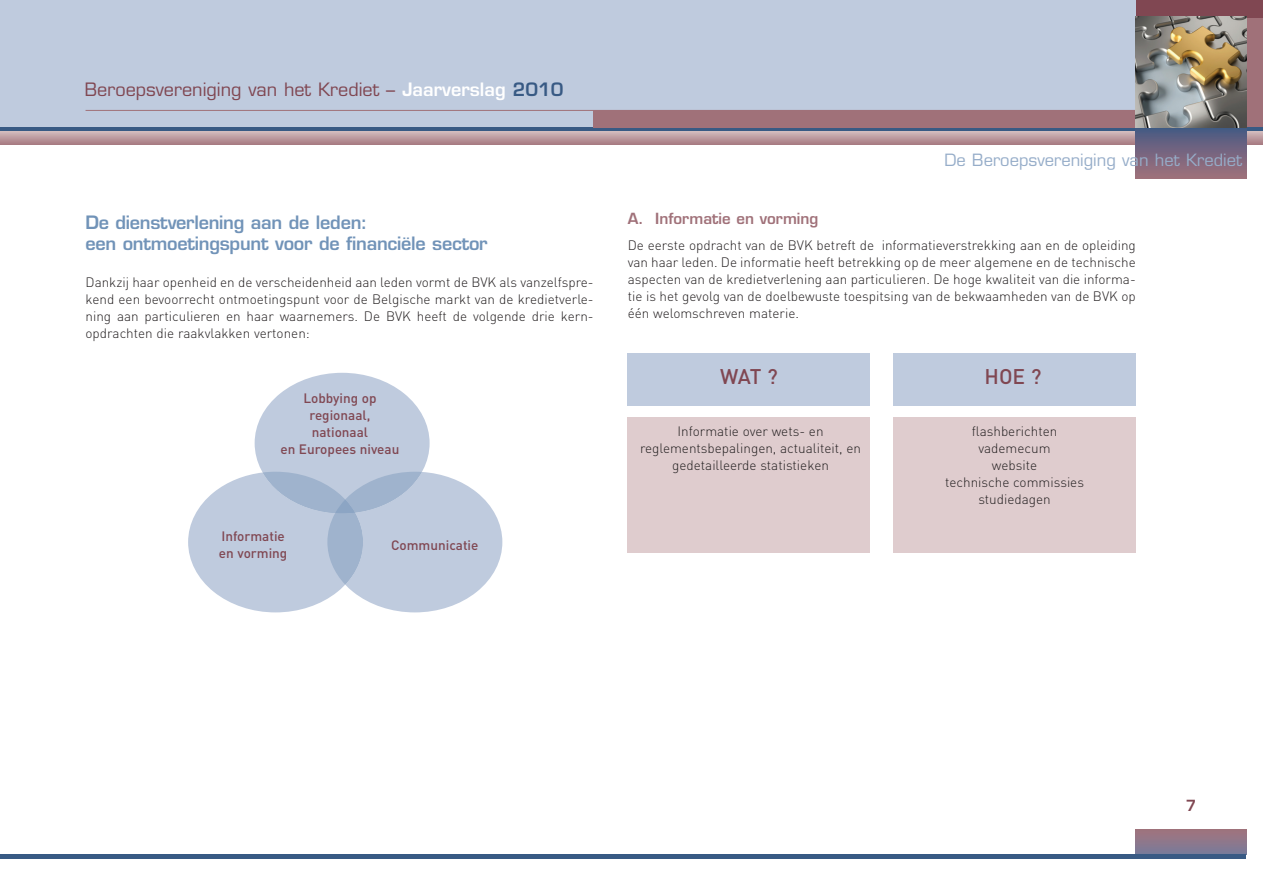
<style>
.page{position:relative;width:1263px;height:893px;background:#fff}
.page>*{position:absolute;margin:0;border:0;box-sizing:border-box;transform-origin:0 0}
.t1{font:500 21px "DIN";letter-spacing:-.01em;color:#804752}
.t2{font:600 18px/21.6px "Eurostile LT Std";letter-spacing:-.015em;color:#7193b8}
.t3{font:18px "Eurostile LT Std";color:#804752}
.t4{font:16.5px "Eurostile LT Std";color:#96adc9}
.t5{font:600 15px "Eurostile LT Std";color:#a07179}
.t6{font:600 15px "Eurostile LT Std";color:#804752}
.t7{font:300 13.5px/17px "DIN";color:#231f20;text-align:justify}
.t8{font:500 13.5px/17px "DIN";color:#804752}
.s1{font-weight:600;color:#fff}
.s2{font-weight:600;color:#385a84}
</style>
<div class="page">
<svg style="left:188px;top:373px;width:314px;height:239px"></svg>
<div style="left:893px;top:353px;width:243px;height:52px;background:#bfcbde"></div>
<div style="left:628px;top:353px;width:242px;height:52px;background:#bfcbde"></div>
<div style="left:893px;top:417px;width:243px;height:136px;background:#dfccce"></div>
<div style="left:628px;top:417px;width:242px;height:136px;background:#dfccce"></div>
<div style="left:0;top:0;width:1263px;height:127px;background:#bfcbde"></div>
<hr style="left:86px;top:110px;width:1050px;height:1px;background:#a07179">
<div style="left:1246px;top:0;width:17px;height:127px;background:#a07179"></div>
<div style="left:0;top:127px;width:1263px;height:5px;background:#385a84"></div>
<div style="left:1136px;top:0;width:127px;height:18px;background:#804752"></div>
<svg style="left:1px;top:132px;width:1262px;height:12px;background:#bc9a9e"></svg>
<div style="left:1136px;top:127px;width:110px;height:51px;background:linear-gradient(to bottom,#465984,#a1717b)"></div>
<div style="left:594px;top:110px;width:542px;height:17px;background:#a07179"></div>
<div style="left:1136px;top:829px;width:110px;height:26px;background:linear-gradient(to bottom,#a3737c,#797b99)"></div>
<hr style="left:0;top:855px;width:1246px;height:4px;background:#385a84">
<svg style="left:0;top:131px;width:1px;height:13px"></svg>
<img style="left:1136px;top:17px;width:110px;height:110px">
<p class="t3" style="left:85px;top:82px;width:480px">Beroepsvereniging van het Krediet – <span class="s1">Jaarverslag</span> <span class="s2">2010</span></p>
<p class="t2" style="left:86px;top:213px;width:404px">De dienstverlening aan de leden:<br>een ontmoetingspunt voor de financiële sector</p>
<p class="t7" style="left:86px;top:275px;width:510px">Dankzij haar openheid en de verscheidenheid aan leden vormt de BVK als vanzelfspre&shy;kend een bevoorrecht ontmoetingspunt voor de Belgische markt van de kredietverle&shy;ning aan particulieren en haar waarnemers. De BVK heeft de volgende drie kern&shy;opdrachten die raakvlakken vertonen:</p>
<p class="t8" style="left:280px;top:391px;width:120px;text-align:center">Lobbying op regionaal, nationaal<br>en Europees niveau</p>
<p class="t8" style="left:219px;top:529px;width:70px">Informatie en vorming</p>
<p class="t8" style="left:391px;top:538px;width:89px">Communicatie</p>
<p class="t4" style="left:944px;top:154px;width:299px">De Beroepsvereniging van het Krediet</p>
<p class="t5" style="left:628px;top:212px;width:192px">A. Informatie en vorming</p>
<p class="t7" style="left:628px;top:238px;width:510px">De eerste opdracht van de BVK betreft de informatieverstrekking aan en de opleiding van haar leden. De informatie heeft betrekking op de meer algemene en de technische aspecten van de kredietverlening aan particulieren. De hoge kwaliteit van die informa&shy;tie is het gevolg van de doelbewuste toespitsing van de bekwaamheden van de BVK op één welomschreven materie.</p>
<p class="t1" style="left:720px;top:369px;width:59px">WAT ?</p>
<p class="t1" style="left:984px;top:369px;width:59px">HOE ?</p>
<p class="t7" style="left:640px;top:424px;width:223px;text-align:center">Informatie over wets- en reglementsbepalingen, actualiteit, en gedetailleerde statistieken</p>
<p class="t7" style="left:945px;top:424px;width:140px;text-align:center">flashberichten vademecum<br>website<br>technische commissies studiedagen</p>
<p class="t6" style="left:1186px;top:799px;width:12px">7</p>
</div>
